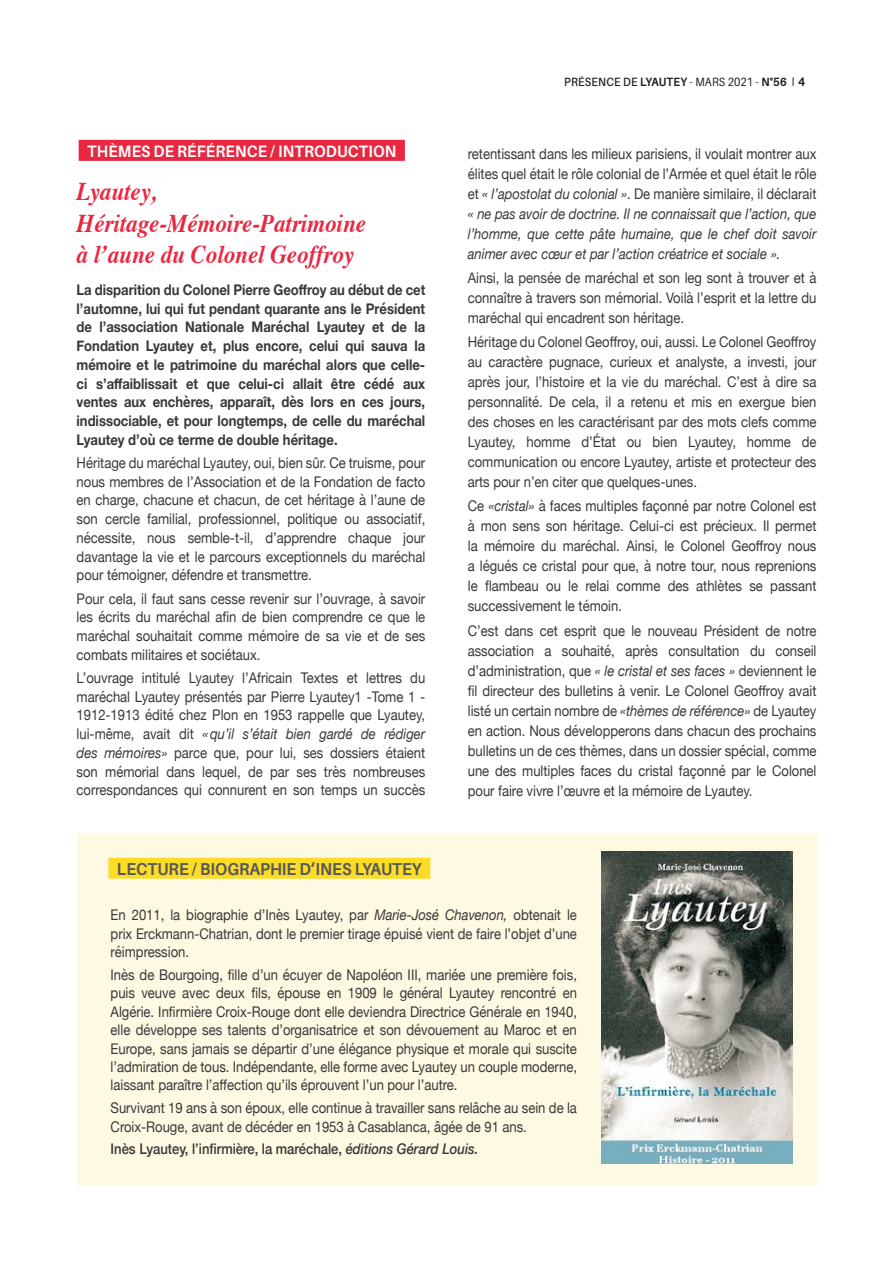
<style>
.page{position:relative;width:893px;height:1263px;background:#fff}
.page>*{position:absolute;margin:0;border:0;box-sizing:border-box;transform-origin:0 0}
.t1{font:italic 700 25.5px/31.8px "Times";color:#e92741;scale:.9 1}
.t2{font:700 17.25px "Aileron";color:#57585a;scale:.92 1}
.t3{font:700 16.5px "Aileron";letter-spacing:.01em;color:#fff;scale:.92 1}
.t4{font:14.7px/20px "Helvetica Neue";color:#383839;text-align:justify;scale:.89 1}
.t5{font:700 14.7px/18.8px "Helvetica Neue";color:#383839;text-align:justify;scale:.89 1}
.t6{font:italic 14.7px/20px "Helvetica Neue";color:#383839;text-align:justify;scale:.89 1}
.t7{font:500 14.7px "Helvetica Neue";color:#383839;scale:.89 1}
.t8{font:700 12px "Aileron";letter-spacing:.01em;color:#231f20;scale:.9 1}
.s1{font-style:italic}
.s2{font-weight:600}
.s3{font-weight:400}
.s4{font-family:"Helvetica Neue"}
.s5{font-style:normal}
</style>
<div class="page">
<div style="left:77px;top:833px;width:739px;height:353px;background:#fef9e2"></div>
<div style="left:79px;top:140px;width:326px;height:21px;background:#e92741"></div>
<img style="left:601px;top:852px;width:191px;height:312px">
<div style="left:108px;top:858px;width:322px;height:21px;background:#fcdc24"></div>
<p class="t3" style="left:87px;top:142px;width:46px">THÈMES</p>
<p class="t3" style="left:154px;top:142px;width:69px">DE RÉFÉREN</p>
<p class="t3" style="left:247px;top:142px;width:164px">CE / INTRODUCTION</p>
<h1 class="t1" style="left:77px;top:173px;width:323px">Lyautey,<br>Héritage-Mémoire-Patrimoine à l’aune du Colonel Geoffroy</h1>
<p class="t5" style="left:77px;top:281px;width:393px">La disparition du Colonel Pierre Geoffroy au début de cet l’automne, lui qui fut pendant quarante ans le Président de l’association Nationale Maréchal Lyautey et de la Fondation Lyautey et, plus encore, celui qui sauva la mémoire et le patrimoine du maréchal alors que celle&shy;ci s’affaiblissait et que celui-ci allait être cédé aux ventes aux enchères, apparaît, dès lors en ces jours, indissociable, et pour longtemps, de celle du maréchal Lyautey d’où ce terme de double héritage.</p>
<p class="t4" style="left:77px;top:454px;width:393px;line-height:18.8px">Héritage du maréchal Lyautey, oui, bien sûr. Ce truisme, pour nous membres de l’Association et de la Fondation de facto en charge, chacune et chacun, de cet héritage à l’aune de son cercle familial, professionnel, politique ou associatif, nécessite, nous semble-t-il, d’apprendre chaque jour davantage la vie et le parcours exceptionnels du maréchal pour témoigner, défendre et transmettre.</p>
<p class="t4" style="left:77px;top:590px;width:393px;line-height:18.8px">Pour cela, il faut sans cesse revenir sur l’ouvrage, à savoir les écrits du maréchal afin de bien comprendre ce que le maréchal souhaitait comme mémoire de sa vie et de ses combats militaires et sociétaux.</p>
<p class="t4" style="left:77px;top:669px;width:393px;line-height:18.8px">L’ouvrage intitulé Lyautey l’Africain Textes et lettres du maréchal Lyautey présentés par Pierre Lyautey1 -Tome 1 - 1912-1913 édité chez Plon en 1953 rappelle que Lyautey, lui-même, avait dit <span class="s1">«qu’il s’était bien gardé de rédiger des mémoires»</span> parce que, pour lui, ses dossiers étaient son mémorial dans lequel, de par ses très nombreuses correspondances qui connurent en son temps un succès</p>
<p class="t2" style="left:117px;top:859px;width:333px">LECTURE / BIOGRAPHIE D’INES LYAUTEY</p>
<p class="t8" style="left:564px;top:75px;width:269px"><span class="s2">PRÉSENCE DE</span> LYAUTEY <span class="s3">- MARS 2021 -</span> N°56 <span class="s4">4</span></p>
<p class="t6" style="left:468px;top:144px;width:393px"><span class="s5">retentissant dans les milieux parisiens, il voulait montrer aux élites quel était le rôle colonial de l’Armée et quel était le rôle et</span> « l’apostolat du colonial »<span class="s5">. De manière similaire, il déclarait </span>« ne pas avoir de doctrine. Il ne connaissait que l’action, que l’homme, que cette pâte humaine, que le chef doit savoir animer avec cœur et par l’action créatrice et sociale ».</p>
<p class="t4" style="left:468px;top:269px;width:393px">Ainsi, la pensée de maréchal et son leg sont à trouver et à connaître à travers son mémorial. Voilà l’esprit et la lettre du maréchal qui encadrent son héritage.</p>
<p class="t4" style="left:468px;top:333px;width:393px">Héritage du Colonel Geoffroy, oui, aussi. Le Colonel Geoffroy au caractère pugnace, curieux et analyste, a investi, jour après jour, l’histoire et la vie du maréchal. C’est à dire sa personnalité. De cela, il a retenu et mis en exergue bien des choses en les caractérisant par des mots clefs comme Lyautey, homme d’État ou bien Lyautey, homme de communication ou encore Lyautey, artiste et protecteur des arts pour n’en citer que quelques-unes.</p>
<p class="t4" style="left:468px;top:497px;width:393px">Ce <span class="s1">«cristal»</span> à faces multiples façonné par notre Colonel est à mon sens son héritage. Celui-ci est précieux. Il permet la mémoire du maréchal. Ainsi, le Colonel Geoffroy nous a légués ce cristal pour que, à notre tour, nous reprenions le flambeau ou le relai comme des athlètes se passant successivement le témoin.</p>
<p class="t4" style="left:468px;top:621px;width:393px">C’est dans cet esprit que le nouveau Président de notre association a souhaité, après consultation du conseil d’administration, que <span class="s1">« le cristal et ses faces »</span> deviennent le fil directeur des bulletins à venir. Le Colonel Geoffroy avait listé un certain nombre de <span class="s1">«thèmes de référence»</span> de Lyautey en action. Nous développerons dans chacun des prochains bulletins un de ces thèmes, dans un dossier spécial, comme une des multiples faces du cristal façonné par le Colonel pour faire vivre l’œuvre et la mémoire de Lyautey.</p>
<p class="t4" style="left:111px;top:906px;width:525px;line-height:18.5px">En 2011, la biographie d’Inès Lyautey, par <span class="s1">Marie-José Chavenon,</span> obtenait le prix Erckmann-Chatrian, dont le premier tirage épuisé vient de faire l’objet d’une réimpression.</p>
<p class="t4" style="left:111px;top:966px;width:525px;line-height:18.5px">Inès de Bourgoing, fille d’un écuyer de Napoléon III, mariée une première fois, puis veuve avec deux fils, épouse en 1909 le général Lyautey rencontré en Algérie. Infirmière Croix-Rouge dont elle deviendra Directrice Générale en 1940, elle développe ses talents d’organisatrice et son dévouement au Maroc et en Europe, sans jamais se départir d’une élégance physique et morale qui suscite l’admiration de tous. Indépendante, elle forme avec Lyautey un couple moderne, laissant paraître l’affection qu’ils éprouvent l’un pour l’autre.</p>
<p class="t4" style="left:111px;top:1099px;width:525px;line-height:18.5px">Survivant 19 ans à son époux, elle continue à travailler sans relâche au sein de la<br>Croix-Rouge, avant de décéder en 1953 à Casablanca, âgée de 91 ans.</p>
<p class="t7" style="left:111px;top:1137px;width:415px">Inès Lyautey, l’infirmière, la maréchale, <span class="s1">éditions Gérard Louis.</span></p>
</div>
